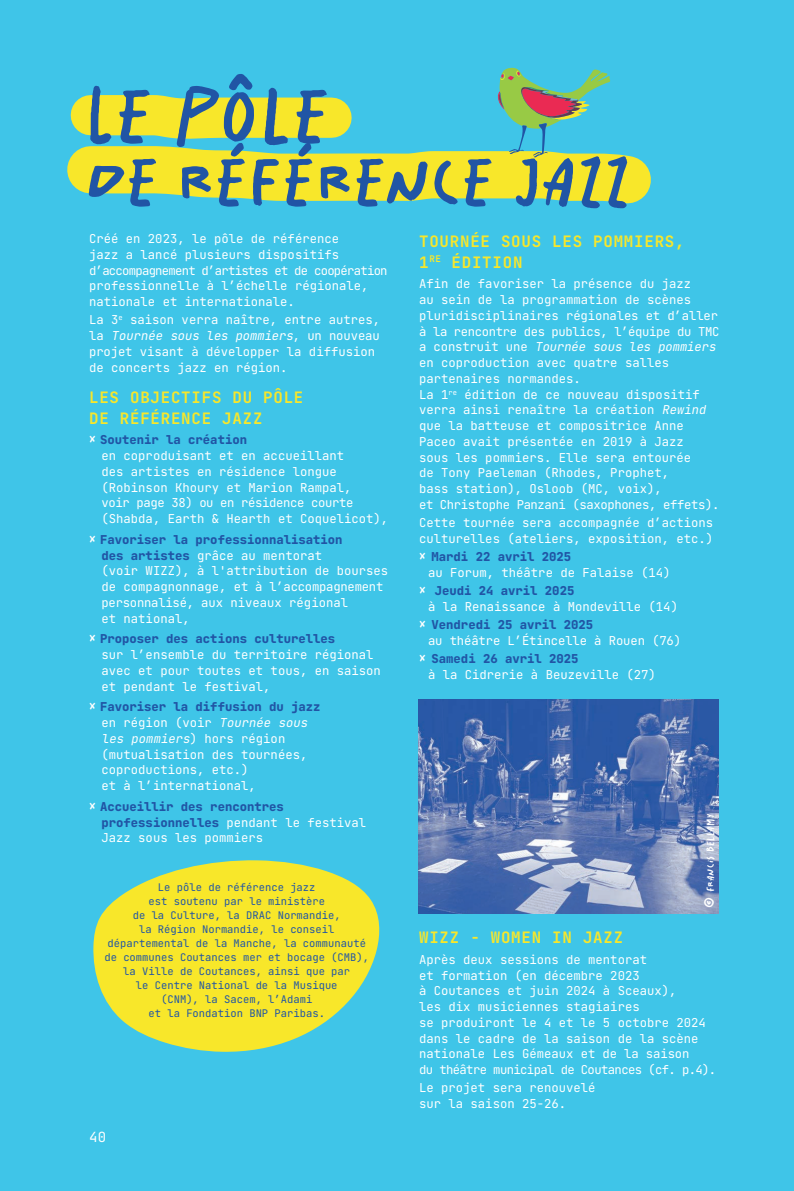
<style>
.page{position:relative;width:794px;height:1191px;background:#3fc5e8}
.page>*{position:absolute;margin:0;border:0;box-sizing:border-box;transform-origin:0 0}
.t1{font:78.75px "Salted";color:#2155a5}
.t2{font:70px "Salted";letter-spacing:-.01em;color:#2155a5}
.t3{font:15.75px/21px "Jet Brains Mono";letter-spacing:.05em;color:#f8e72a}
.t4{font:14px "Jet Brains Mono";color:#fff}
.t5{font:12.25px/15.8px "Jet Brains Mono";color:#fff}
.t6{font:12.25px "Jet Brains Mono";color:#2155a5}
.t7{font:10.5px/14px "Jet Brains Mono";color:#2155a5;text-align:center}
.t8{font:10.5px "Salted";letter-spacing:.02em;color:#fff}
.s1{font-style:italic}
.s2{font-family:"Salted";color:#fff}
.s3{color:#2155a5}
.s4{font-family:"Salted"}
.s5{font-size:14px}
</style>
<div class="page">
<svg style="left:70px;top:95px;width:282px;height:27px"></svg>
<svg style="left:67px;top:122px;width:584px;height:82px"></svg>
<img style="left:418px;top:699px;width:300px;height:214px">
<svg style="left:498px;top:68px;width:114px;height:89px"></svg>
<svg style="left:93px;top:860px;width:287px;height:192px;fill:#f8e72a"></svg>
<p class="t1" style="left:85px;top:64px;width:247px">Le pôle</p>
<p class="t2" style="left:85px;top:136px;width:547px">de référence jazz</p>
<p class="t5" style="left:89px;top:231px;width:300px">Créé en 2023, le pôle de référence<br>jazz a lancé plusieurs dispositifs d’accompagnement d’artistes et de coopération professionnelle à l’échelle régionale, nationale et internationale.</p>
<p class="t5" style="left:89px;top:312px;width:292px">La 3<sup>e</sup> saison verra naître, entre autres, l a <span class="s1">Tournée sous les pommiers</span>, u n n o u v e a u projet visant à développer la diffusion de concerts jazz en région.</p>
<p class="t3" style="left:89px;top:386px;width:216px">LES OBJECTIFS DU PÔLE<br>DE RÉFÉRENCE JAZZ</p>
<p class="t6" style="left:89px;top:432px;width:159px"><span class="s2">×</span> Soutenir la création</p>
<p class="t5" style="left:102px;top:448px;width:288px">en coproduisant et en accueillant<br>des artistes en résidence longue (Robinson Khoury et Marion Rampal,<br>voir page 38) ou en résidence courte (Shabda, Earth &amp; Hearth et Coquelicot),</p>
<p class="t6" style="left:89px;top:531px;width:255px"><span class="s2">×</span> Favoriser la professionnalisation</p>
<p class="t5" style="left:102px;top:547px;width:288px"><span class="s3">des artistes</span> grâce au mentorat<br>(voir WIZZ), à l'attribution de bourses de compagnonnage, et à l’accompagnement personnalisé, aux niveaux régional<br>et national,</p>
<p class="t6" style="left:89px;top:631px;width:248px"><span class="s2">×</span> Proposer des actions culturelles</p>
<p class="t5" style="left:102px;top:646px;width:281px">sur l’ensemble du territoire régional avec et pour toutes et tous, en saison et pendant le festival,</p>
<p class="t6" style="left:89px;top:698px;width:233px"><span class="s2">×</span> Favoriser la diffusion du jazz</p>
<p class="t5" style="left:102px;top:714px;width:210px">en région (voir <span class="s1">Tournée sous les pommiers</span>) h o r s r é g i o n (mutualisation des tournées, coproductions, etc.)<br>et à l’international,</p>
<p class="t6" style="left:89px;top:798px;width:196px"><span class="s2">×</span> Accueillir des rencontres</p>
<p class="t5" style="left:102px;top:814px;width:266px"><span class="s3">professionnelles</span> pendant le festival<br>Jazz sous les pommiers</p>
<p class="t7" style="left:104px;top:880px;width:266px">Le pôle de référence jazz<br>est soutenu par le ministère<br>de la Culture, la DRAC Normandie,<br>la Région Normandie, le conseil départemental de la Manche, la communauté de communes Coutances mer et bocage (CMB), la Ville de Coutances, ainsi que par<br>le Centre National de la Musique<br>(CNM), la Sacem, l’Adami<br>et la Fondation BNP Paribas.</p>
<p class="t4" style="left:89px;top:1128px;width:18px">40</p>
<p class="t3" style="left:419px;top:230px;width:267px">TOURNÉE SOUS LES POMMIERS,<br>1<sup>RE</sup> ÉDITION</p>
<p class="t5" style="left:419px;top:276px;width:302px">Afin de favoriser la présence du jazz<br>au sein de la programmation de scènes pluridisciplinaires régionales et d’aller à la rencontre des publics, l’équipe du TMC a c o n s t r u it u n e <span class="s1">Tournée sous les pommiers </span>en coproduction avec quatre salles partenaires normandes.<br>La 1<sup>re</sup> édition de ce nouveau dispositif verra ainsi renaître la création <span class="s1">Rewind </span>que la batteuse et compositrice Anne Paceo avait présentée en 2019 à Jazz<br>sous les pommiers. Elle sera entourée<br>de Tony Paeleman (Rhodes, Prophet,<br>bass station), Osloob (MC, voix),<br>et Christophe Panzani (saxophones, effets).</p>
<p class="t5" style="left:419px;top:515px;width:296px">Cette tournée sera accompagnée d’actions culturelles (ateliers, exposition, etc.)</p>
<p class="t5" style="left:428px;top:549px;width:244px;text-indent:-9px"><span class="s4">×</span> <span class="s3">Mardi 22 avril 2025<br></span>au Forum, théâtre de Falaise (14)</p>
<p class="t5" style="left:428px;top:583px;width:251px;text-indent:-9px"><span class="s4">×</span> <span class="s3">Jeudi 24 avril 2025<br></span>à la Renaissance à Mondeville (14)</p>
<p class="t5" style="left:428px;top:617px;width:255px;text-indent:-9px"><span class="s4">×</span> <span class="s3">Vendredi 25 avril 2025<br></span>au théâtre L’Étincelle à Rouen (76)</p>
<p class="t5" style="left:428px;top:651px;width:229px;text-indent:-9px"><span class="s4">×</span> <span class="s3">Samedi 26 avril 2025<br></span>à la Cidrerie à Beuzeville (27)</p>
<p class="t8" style="left:703px;top:908px;width:96px;rotate:-90deg"><span class="s5">©</span> Francis Bellamy</p>
<p class="t3" style="left:419px;top:927px;width:205px">WIZZ - WOMEN IN JAZZ</p>
<p class="t5" style="left:419px;top:951px;width:299px">Après deux sessions de mentorat<br>et formation (en décembre 2023<br>à Coutances et juin 2024 à Sceaux),<br>les dix musiciennes stagiaires<br>se produiront le 4 et le 5 octobre 2024 dans le cadre de la saison de la scène nationale Les Gémeaux et de la saison<br>du théâtre municipal de Coutances (cf. p.4).</p>
<p class="t5" style="left:419px;top:1080px;width:178px">Le projet sera renouvelé sur la saison 25-26.</p>
</div>
